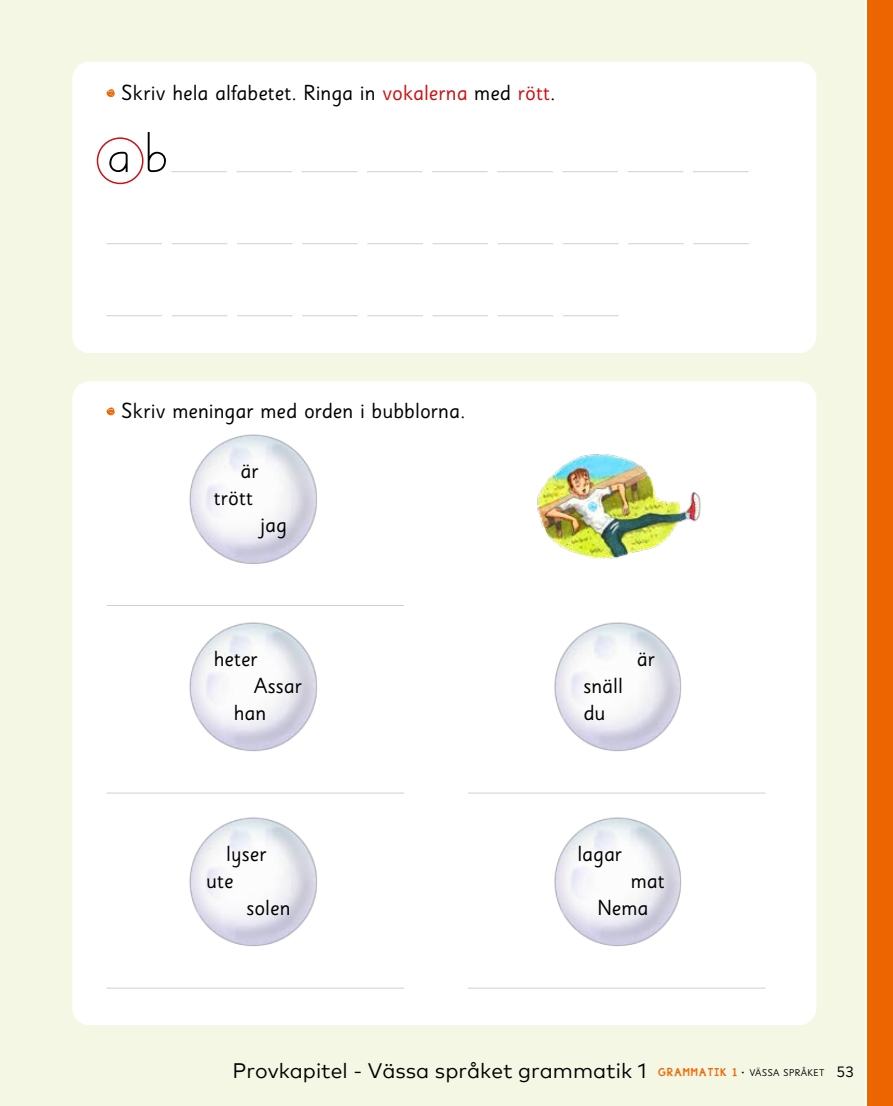
<style>
.page{position:relative;width:893px;height:1106px;background:#fff}
.page>*{position:absolute;margin:0;border:0;box-sizing:border-box;transform-origin:0 0}
.t1{font:78px "Majema Skol";color:#000}
.t2{font:21.75px/27px "Sassoon Sans Std";color:#000}
.t3{font:21px "Mark OT";color:#000}
.t4{font:9.75px "Sassoon Sans Std";letter-spacing:.04em;color:#000}
.s1{color:#cd1013}
.s2{font-family:"appleberry";font-size:11.25px;color:#ec6500}
.s3{font-size:10.5px}
.s4{font-size:15px}
</style>
<div class="page">
<div style="left:0;top:0;width:864px;height:1106px;background:#f4f7e3"></div>
<div style="left:72px;top:62px;width:744px;height:291px;background:#fff;border-radius:17px"></div>
<div style="left:867px;top:0;width:26px;height:1106px;background:#ec6500"></div>
<svg style="left:106px;top:89px;width:9px;height:8px"></svg>
<hr style="left:171px;top:171px;width:56px;height:1px;background:#cfd0d0">
<hr style="left:237px;top:171px;width:55px;height:1px;background:#cfd0d0">
<hr style="left:302px;top:171px;width:55px;height:1px;background:#cfd0d0">
<hr style="left:367px;top:171px;width:55px;height:1px;background:#cfd0d0">
<hr style="left:432px;top:171px;width:56px;height:1px;background:#cfd0d0">
<hr style="left:497px;top:171px;width:56px;height:1px;background:#cfd0d0">
<hr style="left:562px;top:171px;width:56px;height:1px;background:#cfd0d0">
<hr style="left:628px;top:171px;width:55px;height:1px;background:#cfd0d0">
<hr style="left:693px;top:171px;width:55px;height:1px;background:#cfd0d0">
<hr style="left:107px;top:243px;width:55px;height:1px;background:#cfd0d0">
<hr style="left:172px;top:243px;width:55px;height:1px;background:#cfd0d0">
<hr style="left:237px;top:243px;width:56px;height:1px;background:#cfd0d0">
<hr style="left:302px;top:243px;width:56px;height:1px;background:#cfd0d0">
<hr style="left:367px;top:243px;width:56px;height:1px;background:#cfd0d0">
<hr style="left:433px;top:243px;width:55px;height:1px;background:#cfd0d0">
<hr style="left:498px;top:243px;width:55px;height:1px;background:#cfd0d0">
<hr style="left:563px;top:243px;width:55px;height:1px;background:#cfd0d0">
<hr style="left:628px;top:243px;width:56px;height:1px;background:#cfd0d0">
<hr style="left:693px;top:243px;width:56px;height:1px;background:#cfd0d0">
<hr style="left:107px;top:315px;width:55px;height:1px;background:#cfd0d0">
<hr style="left:172px;top:315px;width:55px;height:1px;background:#cfd0d0">
<hr style="left:237px;top:315px;width:56px;height:1px;background:#cfd0d0">
<hr style="left:302px;top:315px;width:56px;height:1px;background:#cfd0d0">
<hr style="left:367px;top:315px;width:56px;height:1px;background:#cfd0d0">
<hr style="left:433px;top:315px;width:55px;height:1px;background:#cfd0d0">
<hr style="left:498px;top:315px;width:55px;height:1px;background:#cfd0d0">
<hr style="left:563px;top:315px;width:55px;height:1px;background:#cfd0d0">
<div style="left:72px;top:381px;width:744px;height:644px;background:#fff;border-radius:17px"></div>
<svg style="left:106px;top:407px;width:9px;height:8px"></svg>
<hr style="left:107px;top:605px;width:297px;height:1px;background:#cfd0d0">
<hr style="left:107px;top:792px;width:297px;height:1px;background:#cfd0d0">
<hr style="left:468px;top:792px;width:298px;height:1px;background:#cfd0d0">
<hr style="left:107px;top:987px;width:297px;height:1px;background:#cfd0d0">
<hr style="left:468px;top:987px;width:298px;height:1px;background:#cfd0d0">
<div style="left:97px;top:137px;width:47px;height:47px;border:2px solid #cd1013;border-radius:50%"></div>
<img style="left:189px;top:622px;width:128px;height:130px">
<img style="left:554px;top:622px;width:127px;height:130px">
<img style="left:189px;top:817px;width:128px;height:130px">
<img style="left:554px;top:817px;width:127px;height:130px">
<img style="left:189px;top:434px;width:128px;height:130px">
<img style="left:537px;top:454px;width:164px;height:105px">
<p class="t2" style="left:121px;top:79px;width:436px">Skriv hela alfabetet. Ringa in <span class="s1">vokalerna</span> med <span class="s1">rött</span>.</p>
<h1 class="t1" style="left:107px;top:123px;width:65px">ab</h1>
<p class="t2" style="left:121px;top:398px;width:346px">Skriv meningar med orden i bubblorna.</p>
<p class="t2" style="left:214px;top:458px;width:47px;text-align:right">är trött</p>
<p class="t2" style="left:261px;top:512px;width:28px">jag</p>
<p class="t2" style="left:214px;top:646px;width:46px">heter</p>
<p class="t2" style="left:254px;top:673px;width:50px">Assar</p>
<p class="t2" style="left:234px;top:700px;width:34px">han</p>
<p class="t2" style="left:206px;top:840px;width:62px;text-indent:20px">lyser ute</p>
<p class="t2" style="left:246px;top:894px;width:46px">solen</p>
<p class="t2" style="left:583px;top:673px;width:41px">snäll du</p>
<p class="t2" style="left:637px;top:646px;width:20px">är</p>
<p class="t2" style="left:577px;top:840px;width:46px">lagar</p>
<p class="t2" style="left:597px;top:867px;width:69px;text-indent:33px">mat<br>Nema</p>
<p class="t3" style="left:233px;top:1058px;width:415px">Provkapitel - Vässa språket grammatik 1</p>
<p class="t4" style="left:658px;top:1066px;width:197px"><span class="s2">GRAMMATIK 1</span> <span class="s3">•</span> VÄSSA SPRÅKET <span class="s4">53</span></p>
</div>
